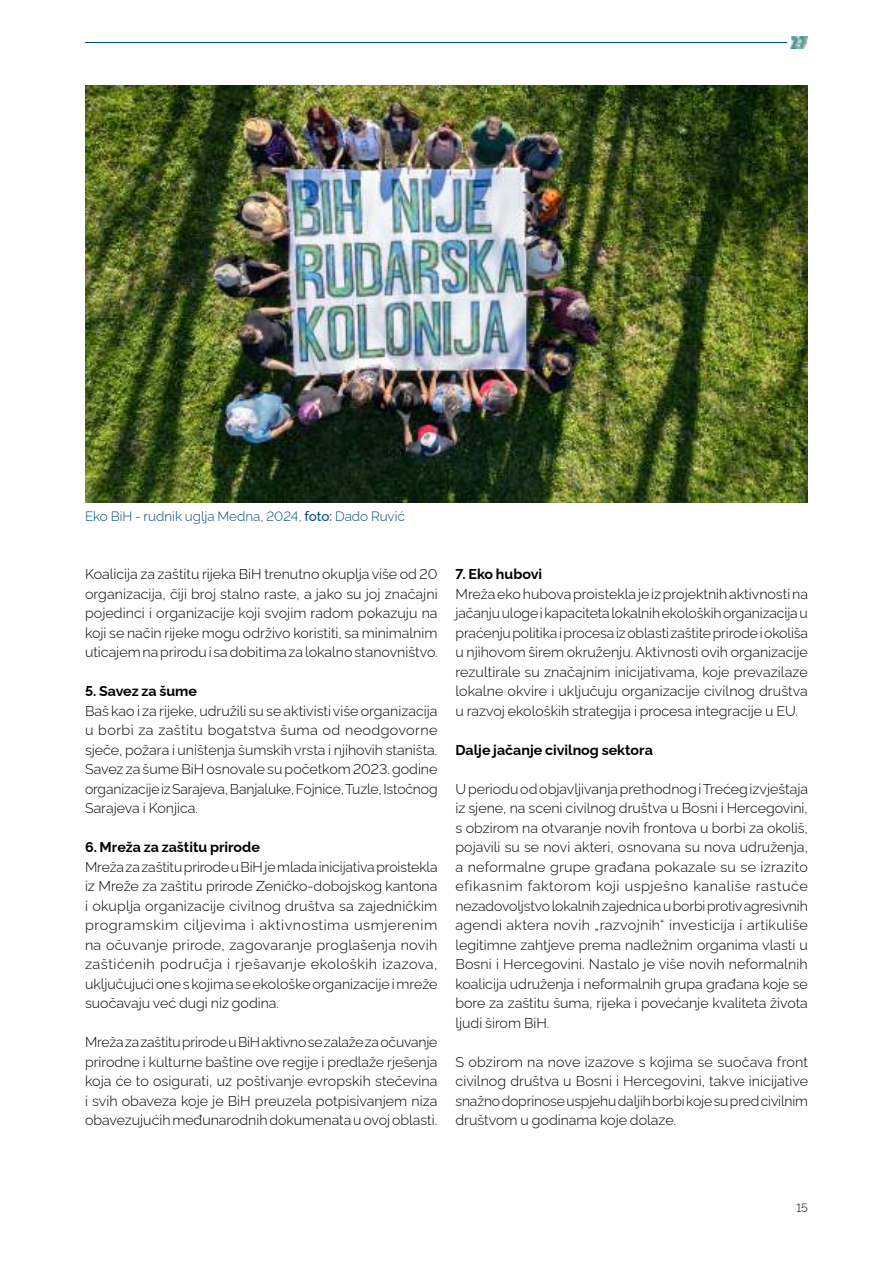
<style>
.page{position:relative;width:893px;height:1263px;background:#fff}
.page>*{position:absolute;margin:0;border:0;box-sizing:border-box;transform-origin:0 0}
.t1{font:300 14.25px/19.5px "Raleway";color:#000;text-align:justify}
.t2{font:700 14.25px "Raleway";color:#000}
.t3{font:300 13.5px "Raleway";color:#004d6f}
.t4{font:300 12px "Raleway";color:#000}
.s1{font-weight:500}
</style>
<div class="page">
<img style="left:790px;top:36px;width:18px;height:13px">
<hr style="left:85px;top:42px;width:702px;height:1px;background:#004d6f">
<img style="left:85px;top:85px;width:723px;height:417px">
<p class="t3" style="left:85px;top:505px;width:321px">Eko BiH - rudnik uglja Medna, 2024, <span class="s1">foto:</span> Dado Ruvić</p>
<p class="t1" style="left:85px;top:563px;width:354px">Koalicija za zaštitu rijeka BiH trenutno okuplja više od 20 organizacija, čiji broj stalno raste, a jako su joj značajni pojedinci i organizacije koji svojim radom pokazuju na koji se način rijeke mogu održivo koristiti, sa minimalnim uticajem na prirodu i sa dobitima za lokalno stanovništvo.</p>
<p class="t2" style="left:85px;top:680px;width:114px">5. Savez za šume</p>
<p class="t1" style="left:85px;top:699px;width:354px">Baš kao i za rijeke, udružili su se aktivisti više organizacija u borbi za zaštitu bogatstva šuma od neodgovorne sječe, požara i uništenja šumskih vrsta i njihovih staništa.<br>Savez za šume BiH osnovale su početkom 2023. godine organizacije iz Sarajeva, Banjaluke, Fojnice, Tuzle, Istočnog Sarajeva i Konjica.</p>
<p class="t2" style="left:85px;top:836px;width:176px">6. Mreža za zaštitu prirode</p>
<p class="t1" style="left:85px;top:855px;width:354px">Mreža za zaštitu prirode u BiH je mlada inicijativa proistekla iz Mreže za zaštitu prirode Zeničko-dobojskog kantona i okuplja organizacije civilnog društva sa zajedničkim programskim ciljevima i aktivnostima usmjerenim na očuvanje prirode, zagovaranje proglašenja novih zaštićenih područja i rješavanje ekoloških izazova, uključujući one s kojima se ekološke organizacije i mreže suočavaju već dugi niz godina.</p>
<p class="t1" style="left:85px;top:1031px;width:354px">Mreža za zaštitu prirode u BiH aktivno se zalaže za očuvanje prirodne i kulturne baštine ove regije i predlaže rješenja koja će to osigurati, uz poštivanje evropskih stečevina i svih obaveza koje je BiH preuzela potpisivanjem niza obavezujućih međunarodnih dokumenata u ovoj oblasti.</p>
<p class="t2" style="left:455px;top:563px;width:88px">7. Eko hubovi</p>
<p class="t1" style="left:455px;top:582px;width:354px">Mreža eko hubova proistekla je iz projektnih aktivnosti na jačanju uloge i kapaciteta lokalnih ekoloških organizacija u praćenju politika i procesa iz oblasti zaštite prirode i okoliša u njihovom širem okruženju. Aktivnosti ovih organizacije rezultirale su značajnim inicijativama, koje prevazilaze lokalne okvire i uključuju organizacije civilnog društva u razvoj ekoloških strategija i procesa integracije u EU.</p>
<p class="t2" style="left:455px;top:738px;width:199px">Dalje jačanje civilnog sektora</p>
<p class="t1" style="left:455px;top:777px;width:354px">U periodu od objavljivanja prethodnog i Trećeg izvještaja iz sjene, na sceni civilnog društva u Bosni i Hercegovini, s obzirom na otvaranje novih frontova u borbi za okoliš, pojavili su se novi akteri, osnovana su nova udruženja, a neformalne grupe građana pokazale su se izrazito efikasnim faktorom koji uspješno kanališe rastuće nezadovoljstvo lokalnih zajednica u borbi protiv agresivnih agendi aktera novih „razvojnih“ investicija i artikuliše legitimne zahtjeve prema nadležnim organima vlasti u Bosni i Hercegovini. Nastalo je više novih neformalnih koalicija udruženja i neformalnih grupa građana koje se bore za zaštitu šuma, rijeka i povećanje kvaliteta života ljudi širom BiH.</p>
<p class="t1" style="left:455px;top:1050px;width:354px">S obzirom na nove izazove s kojima se suočava front civilnog društva u Bosni i Hercegovini, takve inicijative snažno doprinose uspjehu daljih borbi koje su pred civilnim društvom u godinama koje dolaze.</p>
<p class="t4" style="left:796px;top:1198px;width:13px">15</p>
</div>
